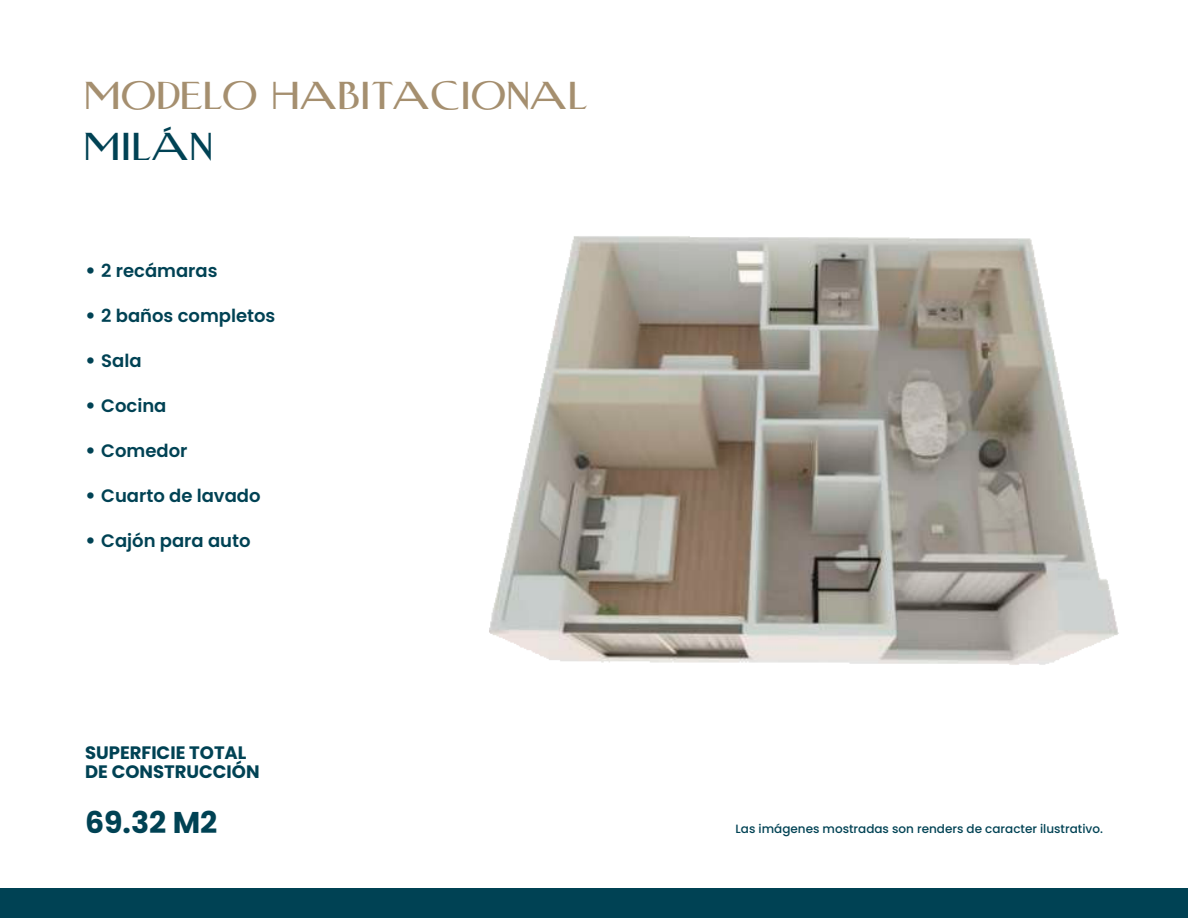
<style>
.page{position:relative;width:1188px;height:918px;background:#fff}
.page>*{position:absolute;margin:0;border:0;box-sizing:border-box;transform-origin:0 0}
.t1{font:30px "New Yorker W01 Type";color:#a58f6f}
.t2{font:700 30px "Poppins";color:#004254}
.t3{font:30px "New Yorker W01 Type";color:#004254}
.t4{font:600 18px "Poppins";color:#004254}
.t5{font:700 18px/19.5px "Poppins";color:#004254}
.t6{font:500 12px "Poppins";color:#004254}
.s1{font-size:22.5px}
</style>
<div class="page">
<div style="left:0;top:889px;width:1188px;height:29px;background:#004254"></div>
<img style="left:489px;top:236px;width:630px;height:429px">
<h1 class="t1" style="left:85px;top:81px;width:505px">MODELO HABITACIONAL</h1>
<h1 class="t3" style="left:85px;top:132px;width:130px">MILÁN</h1>
<p class="t4" style="left:85px;top:260px;width:134px"><span class="s1">•</span> 2 recámaras</p>
<p class="t4" style="left:85px;top:305px;width:192px"><span class="s1">•</span> 2 baños completos</p>
<p class="t4" style="left:85px;top:350px;width:58px"><span class="s1">•</span> Sala</p>
<p class="t4" style="left:85px;top:395px;width:83px"><span class="s1">•</span> Cocina</p>
<p class="t4" style="left:85px;top:440px;width:104px"><span class="s1">•</span> Comedor</p>
<p class="t4" style="left:85px;top:485px;width:177px"><span class="s1">•</span> Cuarto de lavado</p>
<p class="t4" style="left:85px;top:530px;width:167px"><span class="s1">•</span> Cajón para auto</p>
<p class="t5" style="left:85px;top:743px;width:176px">SUPERFICIE TOTAL<br>DE CONSTRUCCIÓN</p>
<h1 class="t2" style="left:85px;top:805px;width:134px">69.32 M2</h1>
<p class="t6" style="left:736px;top:822px;width:369px">Las imágenes mostradas son renders de caracter ilustrativo.</p>
</div>
